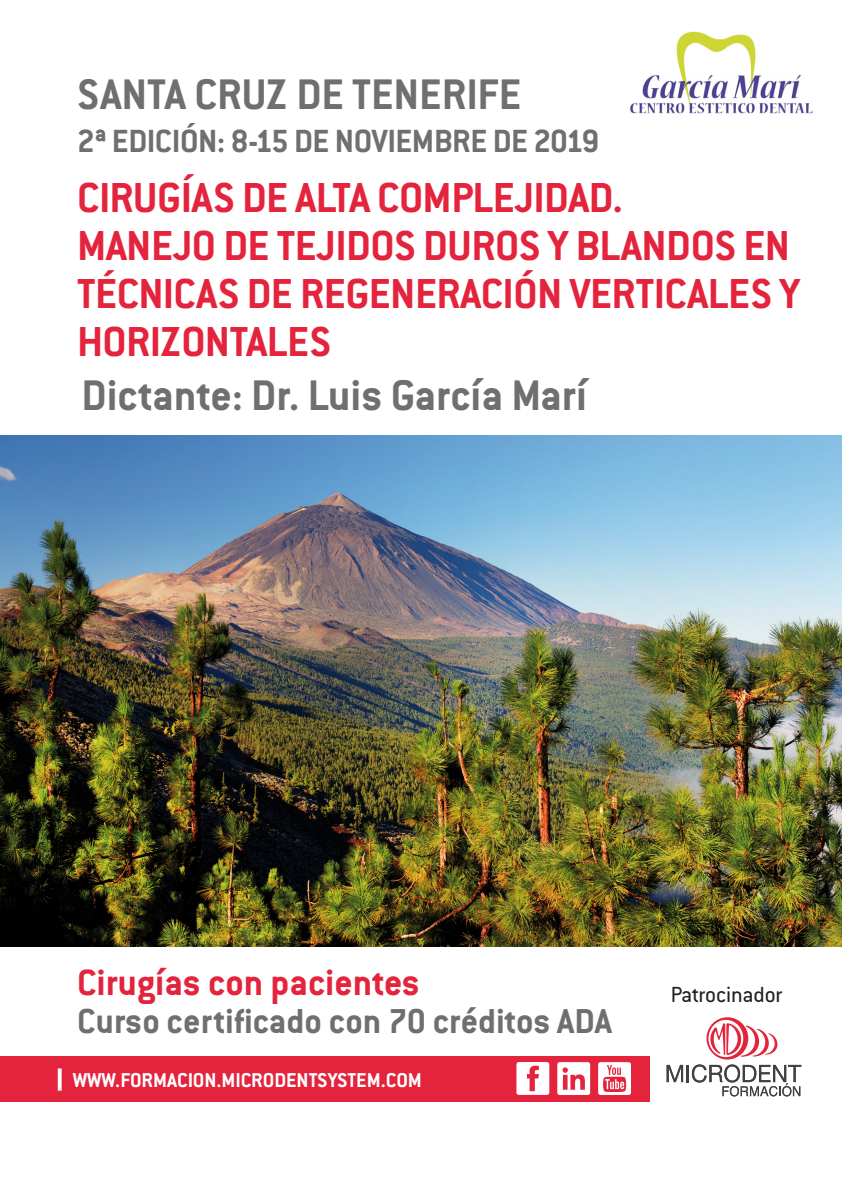
<style>
.page{position:relative;width:842px;height:1191px;background:#fff}
.page>*{position:absolute;margin:0;border:0;box-sizing:border-box;transform-origin:0 0}
.t1{font:700 47px "Conduit ITC Std";color:#6d6f71}
.t2{font:700 46px/48px "Conduit ITC Std";letter-spacing:-.01em;color:#e4233d}
.t3{font:700 40px "Conduit ITC Std";color:#e4233d}
.t4{font:700 38px "Conduit ITC Std";color:#6d6f71}
.t5{font:700 35.2px "Conduit ITC Std";letter-spacing:-.015em;color:#6d6f71}
.t6{font:24px "Conduit ITC Std";color:#231f20}
.t7{font:700 22px "Conduit ITC Std";color:#fff}
</style>
<div class="page">
<div style="left:0;top:1056px;width:649px;height:45px;background:#e4233d"></div>
<svg style="left:58px;top:1068px;width:4px;height:22px"></svg>
<img style="left:0;top:436px;width:842px;height:510px">
<svg style="left:667px;top:1017px;width:134px;height:79px"></svg>
<img style="left:630px;top:31px;width:183px;height:83px">
<svg style="left:516px;top:1062px;width:33px;height:32px"></svg>
<svg style="left:557px;top:1062px;width:33px;height:33px"></svg>
<svg style="left:598px;top:1062px;width:33px;height:33px"></svg>
<p class="t1" style="left:77px;top:66px;width:446px">SANTA CRUZ DE TENERIFE</p>
<p class="t5" style="left:77px;top:119px;width:524px">2ª EDICIÓN: 8-15 DE NOVIEMBRE DE 2019</p>
<p class="t2" style="left:77px;top:172px;width:547px">CIRUGÍAS DE ALTA COMPLEJIDAD.</p>
<p class="t2" style="left:77px;top:220px;width:724px">MANEJO DE TEJIDOS DUROS Y BLANDOS EN<br>TÉCNICAS DE REGENERACIÓN VERTICALES Y<br>HORIZONTALES</p>
<p class="t1" style="left:81px;top:366px;width:507px">Dictante: Dr. Luis García Marí</p>
<p class="t3" style="left:77px;top:957px;width:344px">Cirugías con pacientes</p>
<p class="t4" style="left:77px;top:997px;width:536px">Curso certificado con 70 créditos ADA</p>
<p class="t7" style="left:73px;top:1066px;width:351px">WWW.FORMACION.MICRODENTSYSTEM.COM</p>
<p class="t6" style="left:671px;top:980px;width:113px">Patrocinador</p>
</div>
